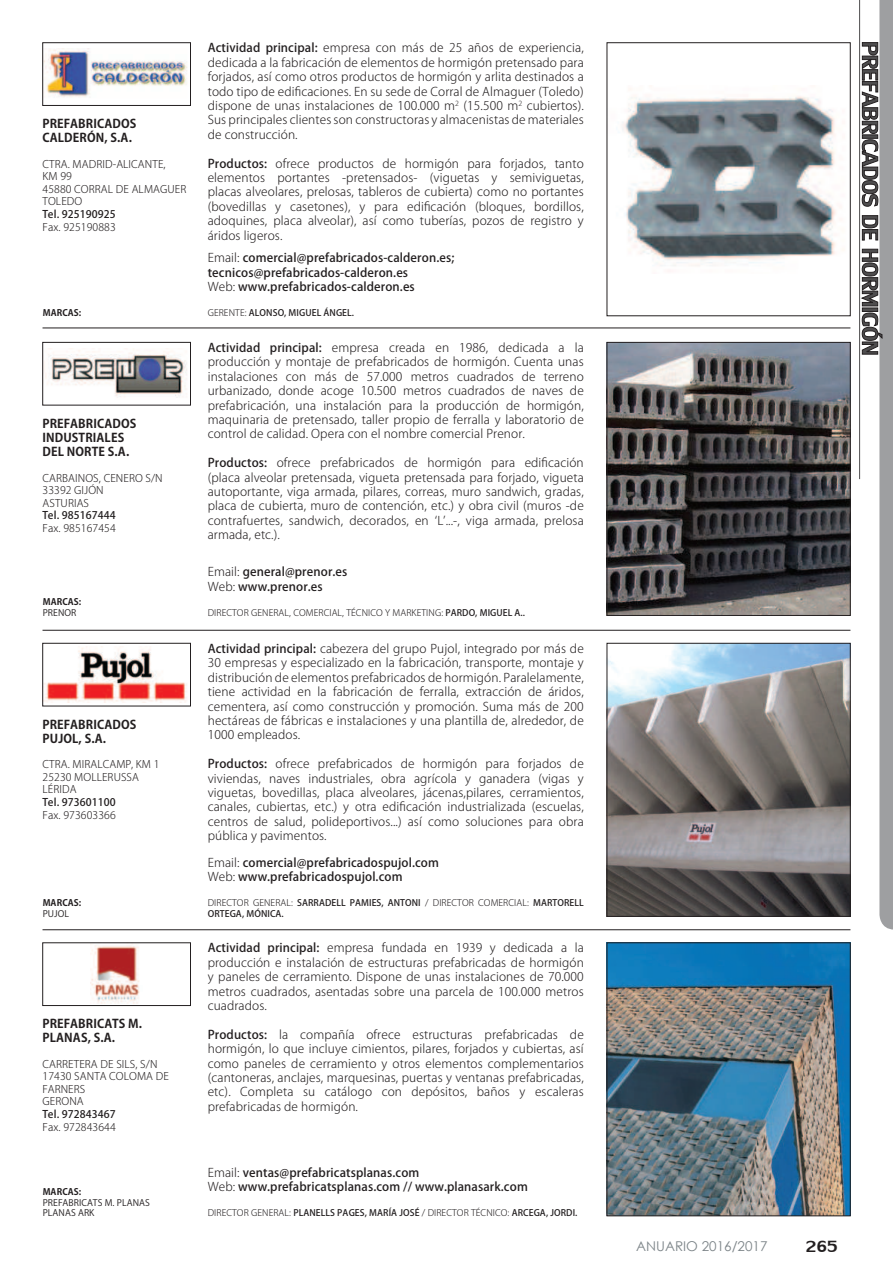
<style>
.page{position:relative;width:893px;height:1263px;background:#fff}
.page>*{position:absolute;margin:0;border:0;box-sizing:border-box;transform-origin:0 0}
.t1{font:24px "Lily UPC";color:#231f20}
.t2{font:13.5px "Century Gothic";color:#7b8387}
.t3{font:300 12px/14.4px "Koz Go Pro";letter-spacing:.01em;color:#231f20;text-align:justify}
.t4{font:500 12px/14.4px "Koz Go Pro";letter-spacing:.01em;color:#231f20}
.t5{font:700 12px/14.4px "Koz Go Pro";letter-spacing:.01em;color:#231f20}
.t6{font:300 10.5px/12.6px "Koz Go Pro";letter-spacing:.01em;color:#231f20}
.t7{font:500 10.5px "Koz Go Pro";letter-spacing:.01em;color:#231f20}
.t8{font:500 9px/10.5px "Koz Go Pro";letter-spacing:.01em;color:#231f20}
.t9{font:300 9px "Koz Go Pro";letter-spacing:.01em;color:#231f20}
.t10{font:9px/10.8px "Koz Go Pro";letter-spacing:.01em;color:#231f20}
.t11{font:700 9px "Koz Go Pro";letter-spacing:.01em;color:#231f20}
.s1{font-weight:500}
.s2{font-weight:300}
</style>
<div class="page">
<hr style="left:43px;top:328px;width:807px;height:1px;background:#231f20">
<hr style="left:43px;top:630px;width:807px;height:1px;background:#231f20">
<hr style="left:43px;top:929px;width:807px;height:1px;background:#231f20">
<img style="left:622px;top:88px;width:222px;height:178px">
<img style="left:45px;top:49px;width:142px;height:48px">
<div style="left:43px;top:43px;width:148px;height:63px;border:1px solid #231f20"></div>
<img style="left:609px;top:344px;width:239px;height:270px">
<div style="left:607px;top:342px;width:243px;height:274px;border:1px solid #231f20"></div>
<img style="left:45px;top:348px;width:142px;height:50px">
<div style="left:43px;top:342px;width:148px;height:63px;border:1px solid #231f20"></div>
<img style="left:609px;top:645px;width:239px;height:269px">
<div style="left:607px;top:643px;width:243px;height:273px;border:1px solid #231f20"></div>
<img style="left:45px;top:647px;width:142px;height:55px">
<div style="left:43px;top:643px;width:148px;height:63px;border:1px solid #231f20"></div>
<img style="left:609px;top:944px;width:239px;height:270px">
<div style="left:607px;top:942px;width:243px;height:274px;border:1px solid #231f20"></div>
<img style="left:91px;top:944px;width:49px;height:60px">
<div style="left:43px;top:942px;width:148px;height:64px;border:1px solid #231f20"></div>
<svg style="left:862px;top:0;width:31px;height:929px"></svg>
<hr style="left:859px;top:0;width:1px;height:479px;background:#4e4d4e">
<p class="t5" style="left:43px;top:117px;width:95px">PREFABRICADOS<br>CALDERÓN, S.A.</p>
<p class="t6" style="left:43px;top:157px;width:145px">CTRA. MADRID-ALICANTE,<br>KM 99<br>45880 CORRAL DE ALMAGUER<br>TOLEDO</p>
<p class="t7" style="left:43px;top:207px;width:75px">Tel. 925190925</p>
<p class="t6" style="left:43px;top:220px;width:75px">Fax. 925190883</p>
<p class="t3" style="left:208px;top:41px;width:378px"><span class="s1">Actividad principal:</span> empresa con más de 25 años de experiencia, dedicada a la fabricación de elementos de hormigón pretensado para forjados, así como otros productos de hormigón y arlita destinados a todo tipo de edi昀椀caciones. En su sede de Corral de Almaguer (Toledo) dispone de unas instalaciones de 100.000 m<sup>2</sup> (15.500 m<sup>2</sup> cubiertos).<br>Sus principales clientes son constructoras y almacenistas de materiales de construcción.</p>
<p class="t3" style="left:208px;top:156px;width:378px"><span class="s1">Productos:</span> ofrece productos de hormigón para forjados, tanto elementos portantes -pretensados- (viguetas y semiviguetas, placas alveolares, prelosas, tableros de cubierta) como no portantes (bovedillas y casetones), y para edi昀椀cación (bloques, bordillos, adoquines, placa alveolar), así como tuberías, pozos de registro y áridos ligeros.</p>
<p class="t4" style="left:208px;top:251px;width:248px"><span class="s2">Email:</span> comercial@prefabricados-calderon.es; tecnicos@prefabricados-calderon.es<br><span class="s2">Web:</span> www.prefabricados-calderon.es</p>
<p class="t11" style="left:43px;top:307px;width:40px">MARCAS:</p>
<p class="t8" style="left:208px;top:308px;width:148px"><span class="s2">GERENTE:</span> ALONSO, MIGUEL ÁNGEL.</p>
<p class="t3" style="left:208px;top:340px;width:378px"><span class="s1">Actividad principal:</span> empresa creada en 1986, dedicada a la producción y montaje de prefabricados de hormigón. Cuenta unas instalaciones con más de 57.000 metros cuadrados de terreno urbanizado, donde acoge 10.500 metros cuadrados de naves de prefabricación, una instalación para la producción de hormigón, maquinaria de pretensado, taller propio de ferralla y laboratorio de control de calidad. Opera con el nombre comercial Prenor.</p>
<p class="t3" style="left:208px;top:456px;width:378px"><span class="s1">Productos:</span> ofrece prefabricados de hormigón para edi昀椀cación (placa alveolar pretensada, vigueta pretensada para forjado, vigueta autoportante, viga armada, pilares, correas, muro sandwich, gradas, placa de cubierta, muro de contención, etc.) y obra civil (muros -de contrafuertes, sandwich, decorados, en ‘L’...-, viga armada, prelosa armada, etc.).</p>
<p class="t5" style="left:43px;top:417px;width:95px">PREFABRICADOS<br>INDUSTRIALES<br>DEL NORTE S.A.</p>
<p class="t6" style="left:43px;top:471px;width:122px">CARBAINOS, CENERO S/N<br>33392 GIJÓN<br>ASTURIAS</p>
<p class="t7" style="left:43px;top:509px;width:75px">Tel. 985167444</p>
<p class="t6" style="left:43px;top:522px;width:75px">Fax. 985167454</p>
<p class="t11" style="left:43px;top:596px;width:40px">MARCAS:</p>
<p class="t10" style="left:43px;top:607px;width:35px">PRENOR</p>
<p class="t5" style="left:43px;top:718px;width:95px">PREFABRICADOS<br>PUJOL, S.A.</p>
<p class="t6" style="left:43px;top:758px;width:118px">CTRA. MIRALCAMP, KM 1<br>25230 MOLLERUSSA<br>LÉRIDA</p>
<p class="t7" style="left:43px;top:795px;width:75px">Tel. 973601100</p>
<p class="t6" style="left:43px;top:808px;width:75px">Fax. 973603366</p>
<p class="t11" style="left:43px;top:897px;width:40px">MARCAS:</p>
<p class="t10" style="left:43px;top:908px;width:28px">PUJOL</p>
<p class="t5" style="left:43px;top:1017px;width:101px">PREFABRICATS M.<br>PLANAS, S.A.</p>
<p class="t6" style="left:43px;top:1057px;width:128px">CARRETERA DE SILS, S/N<br>17430 SANTA COLOMA DE<br>FARNERS<br>GERONA</p>
<p class="t7" style="left:43px;top:1107px;width:75px">Tel. 972843467</p>
<p class="t6" style="left:43px;top:1120px;width:75px">Fax. 972843644</p>
<p class="t11" style="left:43px;top:1186px;width:40px">MARCAS:</p>
<p class="t10" style="left:43px;top:1197px;width:109px">PREFABRICATS M. PLANAS<br>PLANAS ARK</p>
<p class="t4" style="left:208px;top:565px;width:141px"><span class="s2">Email:</span> general@prenor.es<br><span class="s2">Web:</span> www.prenor.es</p>
<p class="t9" style="left:208px;top:606px;width:319px">DIRECTOR GENERAL, COMERCIAL, TÉCNICO Y MARKETING: <span class="s1">PARDO, MIGUEL A..</span></p>
<p class="t3" style="left:208px;top:641px;width:378px"><span class="s1">Actividad principal:</span> cabezera del grupo Pujol, integrado por más de 30 empresas y especializado en la fabricación, transporte, montaje y distribución de elementos prefabricados de hormigón. Paralelamente, tiene actividad en la fabricación de ferralla, extracción de áridos, cementera, así como construcción y promoción. Suma más de 200 hectáreas de fábricas e instalaciones y una plantilla de, alrededor, de 1000 empleados.</p>
<p class="t3" style="left:208px;top:757px;width:378px"><span class="s1">Productos:</span> ofrece prefabricados de hormigón para forjados de viviendas, naves industriales, obra agrícola y ganadera (vigas y viguetas, bovedillas, placa alveolares, jácenas,pilares, cerramientos, canales, cubiertas, etc.) y otra edi昀椀cación industrializada (escuelas, centros de salud, polideportivos...) así como soluciones para obra pública y pavimentos.</p>
<p class="t4" style="left:208px;top:856px;width:233px"><span class="s2">Email:</span> comercial@prefabricadospujol.com<br><span class="s2">Web:</span> www.prefabricadospujol.com</p>
<p class="t8" style="left:208px;top:898px;width:378px"><span class="s2">DIRECTOR GENERAL:</span> SARRADELL PAMIES, ANTONI <span class="s2">/ DIRECTOR COMERCIAL:</span> MARTORELL<br>ORTEGA, MÓNICA.</p>
<p class="t3" style="left:208px;top:941px;width:378px"><span class="s1">Actividad principal:</span> empresa fundada en 1939 y dedicada a la producción e instalación de estructuras prefabricadas de hormigón y paneles de cerramiento. Dispone de unas instalaciones de 70.000 metros cuadrados, asentadas sobre una parcela de 100.000 metros cuadrados.</p>
<p class="t3" style="left:208px;top:1027px;width:378px"><span class="s1">Productos:</span> la compañía ofrece estructuras prefabricadas de hormigón, lo que incluye cimientos, pilares, forjados y cubiertas, así como paneles de cerramiento y otros elementos complementarios (cantoneras, anclajes, marquesinas, puertas y ventanas prefabricadas, etc). Completa su catálogo con depósitos, baños y escaleras prefabricadas de hormigón.</p>
<p class="t4" style="left:208px;top:1166px;width:322px"><span class="s2">Email:</span> ventas@prefabricatsplanas.com<br><span class="s2">Web:</span> www.prefabricatsplanas.com // www.planasark.com</p>
<p class="t8" style="left:208px;top:1208px;width:371px"><span class="s2">DIRECTOR GENERAL:</span> PLANELLS PAGES, MARÍA JOSÉ <span class="s2">/ DIRECTOR TÉCNICO:</span> ARCEGA, JORDI.</p>
<p class="t2" style="left:636px;top:1241px;width:133px">ANUARIO 2016/2017</p>
<h1 class="t1" style="left:806px;top:1229px;width:34px">265</h1>
</div>
